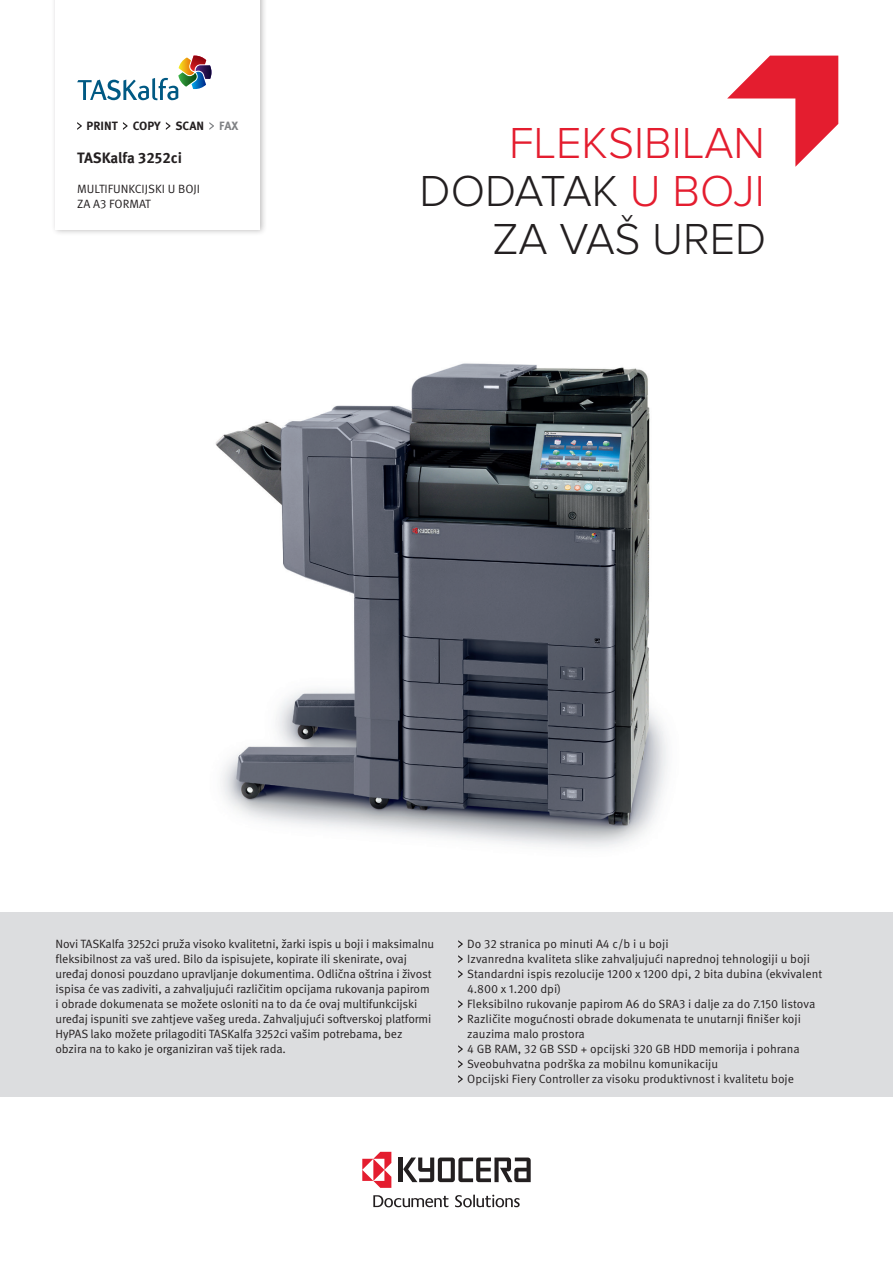
<style>
.page{position:relative;width:893px;height:1263px;background:#fff}
.page>*{position:absolute;margin:0;border:0;box-sizing:border-box;transform-origin:0 0}
.Headline{font:300 45px/48px "Proxima Nova";color:#231f20;text-align:right}
.Headline-2{font:300 45px "Proxima Nova";color:#e41d2f}
.t1{font:700 15px "Meta Pro";letter-spacing:-.005em;color:#231f20}
.Bodycopy{font:12px/15px "Meta Pro Norm";letter-spacing:-.01em;color:#231f20}
.t2{font:700 12px "Meta Pro";color:#231f20}
.s1{color:#808285}
.s2{color:#e41d2f}
</style>
<div class="page">
<hr style="left:399px;top:1157px;width:4px;height:25px;background:#231f20">
<svg style="left:403px;top:1157px;width:128px;height:25px"></svg>
<svg style="left:455px;top:1195px;width:65px;height:12px"></svg>
<svg style="left:373px;top:1195px;width:75px;height:12px"></svg>
<svg style="left:362px;top:1152px;width:29px;height:36px"></svg>
<div style="left:51px;top:0;width:216px;height:236px;background:#231f20;opacity:.3"></div>
<div style="left:56px;top:0;width:204px;height:230px;background:#fff"></div>
<svg style="left:77px;top:56px;width:134px;height:44px"></svg>
<div style="left:0;top:912px;width:893px;height:184px;background:#dcdddf"></div>
<svg style="left:727px;top:56px;width:111px;height:111px"></svg>
<svg style="left:77px;top:122px;width:5px;height:8px"></svg>
<svg style="left:123px;top:122px;width:5px;height:8px"></svg>
<svg style="left:166px;top:122px;width:4px;height:8px"></svg>
<svg style="left:209px;top:122px;width:5px;height:8px"></svg>
<svg style="left:458px;top:940px;width:5px;height:8px"></svg>
<svg style="left:458px;top:955px;width:5px;height:8px"></svg>
<svg style="left:458px;top:970px;width:5px;height:8px"></svg>
<svg style="left:458px;top:1000px;width:5px;height:8px"></svg>
<svg style="left:458px;top:1015px;width:5px;height:8px"></svg>
<svg style="left:458px;top:1045px;width:5px;height:8px"></svg>
<svg style="left:458px;top:1060px;width:5px;height:8px"></svg>
<svg style="left:458px;top:1075px;width:5px;height:8px"></svg>
<img style="left:215px;top:363px;width:453px;height:485px">
<p class="t2" style="left:87px;top:116px;width:153px">PRINT COPY SCAN <span class="s1">FAX</span></p>
<p class="t1" style="left:77px;top:146px;width:106px">TASKalfa 3252ci</p>
<p class="Bodycopy" style="left:77px;top:181px;width:124px">MULTIFUNKCIJSKI U BOJI</p>
<p class="Bodycopy" style="left:77px;top:196px;width:75px">ZA A3 FORMAT</p>
<p class="Headline-2" style="left:509px;top:117px;width:257px">FLEKSIBILAN</p>
<p class="Headline" style="left:420px;top:167px;width:348px">DODATAK <span class="s2">U BOJI<br></span>ZA VAŠ URED</p>
<p class="Bodycopy" style="left:56px;top:935px;width:380px">Novi TASKalfa 3252ci pruža visoko kvalitetni, žarki ispis u boji i maksimalnu fleksibilnost za vaš ured. Bilo da ispisujete, kopirate ili skenirate, ovaj uređaj donosi pouzdano upravljanje dokumentima. Odlična oštrina i živost ispisa će vas zadiviti, a zahvaljujući različitim opcijama rukovanja papirom i obrade dokumenata se možete osloniti na to da će ovaj multifunkcijski uređaj ispuniti sve zahtjeve vašeg ureda. Zahvaljujući softverskoj platformi HyPAS lako možete prilagoditi TASKalfa 3252ci vašim potrebama, bez obzira na to kako je organiziran vaš tijek rada.</p>
<p class="Bodycopy" style="left:467px;top:935px;width:203px">Do 32 stranica po minuti A4 c/b i u boji</p>
<p class="Bodycopy" style="left:467px;top:950px;width:344px">Izvanredna kvaliteta slike zahvaljujući naprednoj tehnologiji u boji</p>
<p class="Bodycopy" style="left:467px;top:965px;width:357px">Standardni ispis rezolucije 1200 x 1200 dpi, 2 bita dubina (ekvivalent<br>4.800 x 1.200 dpi)</p>
<p class="Bodycopy" style="left:467px;top:995px;width:350px">Fleksibilno rukovanje papirom A6 do SRA3 i dalje za do 7.150 listova</p>
<p class="Bodycopy" style="left:467px;top:1010px;width:335px">Različite mogućnosti obrade dokumenata te unutarnji finišer koji zauzima malo prostora</p>
<p class="Bodycopy" style="left:467px;top:1040px;width:334px">4 GB RAM, 32 GB SSD + opcijski 320 GB HDD memorija i pohrana</p>
<p class="Bodycopy" style="left:467px;top:1055px;width:253px">Sveobuhvatna podrška za mobilnu komunikaciju</p>
<p class="Bodycopy" style="left:467px;top:1070px;width:328px">Opcijski Fiery Controller za visoku produktivnost i kvalitetu boje</p>
</div>
